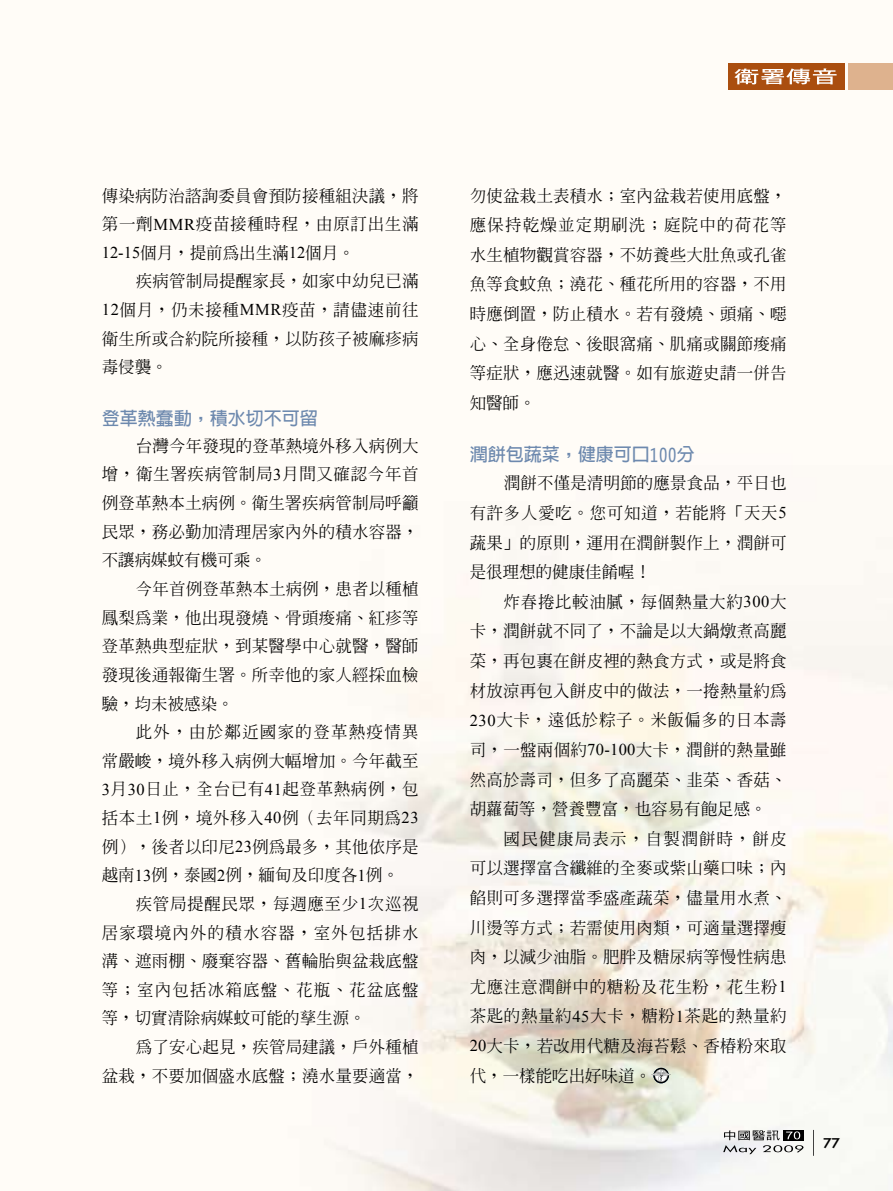
<style>
.page{position:relative;width:893px;height:1191px;background:#fff}
.page>*{position:absolute;margin:0;border:0;box-sizing:border-box;transform-origin:0 0}
.t1{font:700 18px "Lin Gothic";color:#6d89ae}
.t2{font:500 16.5px/29.5px "Inn Ming";letter-spacing:.01em;color:#000;text-align:justify}
.t3{font:16.2px "Li Gothic Med";color:#000;scale:1.11 1}
.s1{font-family:"Times New Roman";font-weight:400}
</style>
<div class="page">
<img style="left:323px;top:63px;width:570px;height:1128px">
<svg style="left:653px;top:1067px;width:16px;height:16px"></svg>
<svg style="left:651px;top:1069px;width:20px;height:12px"></svg>
<svg style="left:813px;top:1130px;width:1px;height:25px"></svg>
<svg style="left:723px;top:1130px;width:80px;height:24px"></svg>
<div style="left:728px;top:64px;width:116px;height:26px;background:#aa4e0f"></div>
<div style="left:848px;top:64px;width:45px;height:26px;background:#deb28e"></div>
<svg style="left:734px;top:68px;width:103px;height:16px"></svg>
<p class="t2" style="left:102px;top:181px;width:318px;line-height:28.7px">傳染病防治諮詢委員會預防接種組決議，將第一劑<span class="s1">MMR</span>疫苗接種時程，由原訂出生滿<span class="s1">12-15</span>個月，提前為出生滿<span class="s1">12</span>個月。</p>
<p class="t2" style="left:102px;top:267px;width:318px;line-height:28.7px;text-indent:34px">疾病管制局提醒家長，如家中幼兒已滿<span class="s1">12</span>個月，仍未接種<span class="s1">MMR</span>疫苗，請儘速前往衛生所或合約院所接種，以防孩子被麻疹病毒侵襲。</p>
<p class="t1" style="left:102px;top:409px;width:217px">登革熱蠢動，積水切不可留</p>
<p class="t2" style="left:102px;top:431px;width:318px;line-height:28.7px;text-indent:34px">台灣今年發現的登革熱境外移入病例大增，衛生署疾病管制局<span class="s1">3</span>月間又確認今年首例登革熱本土病例。衛生署疾病管制局呼籲民眾，務必勤加清理居家內外的積水容器，不讓病媒蚊有機可乘。</p>
<p class="t2" style="left:102px;top:574px;width:318px;line-height:28.7px;text-indent:34px">今年首例登革熱本土病例，患者以種植鳳梨為業，他出現發燒、骨頭痠痛、紅疹等登革熱典型症狀，到某醫學中心就醫，醫師發現後通報衛生署。所幸他的家人經採血檢驗，均未被感染。</p>
<p class="t2" style="left:102px;top:717px;width:318px;line-height:28.7px;text-indent:34px">此外，由於鄰近國家的登革熱疫情異常嚴峻，境外移入病例大幅增加。今年截至<span class="s1">3</span>月<span class="s1">30</span>日止，全台已有<span class="s1">41</span>起登革熱病例，包括本土<span class="s1">1</span>例，境外移入<span class="s1">40</span>例（去年同期為<span class="s1">23</span>例），後者以印尼<span class="s1">23</span>例為最多，其他依序是越南<span class="s1">13</span>例，泰國<span class="s1">2</span>例，緬甸及印度各<span class="s1">1</span>例。</p>
<p class="t2" style="left:102px;top:889px;width:318px;line-height:28.7px;text-indent:34px">疾管局提醒民眾，每週應至少<span class="s1">1</span>次巡視居家環境內外的積水容器，室外包括排水溝、遮雨棚、廢棄容器、舊輪胎與盆栽底盤等；室內包括冰箱底盤、花瓶、花盆底盤等，切實清除病媒蚊可能的孳生源。</p>
<p class="t2" style="left:102px;top:1032px;width:318px;line-height:28.7px;text-align:right">為了安心起見，疾管局建議，戶外種植<br>盆栽，不要加個盛水底盤；澆水量要適當，</p>
<p class="t2" style="left:470px;top:180px;width:318px">勿使盆栽土表積水；室內盆栽若使用底盤，應保持乾燥並定期刷洗；庭院中的荷花等水生植物觀賞容器，不妨養些大肚魚或孔雀魚等食蚊魚；澆花、種花所用的容器，不用時應倒置，防止積水。若有發燒、頭痛、噁心、全身倦怠、後眼窩痛、肌痛或關節痠痛等症狀，應迅速就醫。如有旅遊史請一併告知醫師。</p>
<p class="t1" style="left:470px;top:445px;width:226px">潤餅包蔬菜，健康可口100分</p>
<p class="t2" style="left:470px;top:468px;width:318px;text-indent:34px">潤餅不僅是清明節的應景食品，平日也有許多人愛吃。您可知道，若能將「天天<span class="s1">5</span>蔬果」的原則，運用在潤餅製作上，潤餅可是很理想的健康佳餚喔！</p>
<p class="t2" style="left:470px;top:587px;width:318px;text-indent:34px">炸春捲比較油膩，每個熱量大約<span class="s1">300</span>大卡，潤餅就不同了，不論是以大鍋燉煮高麗菜，再包裹在餅皮裡的熱食方式，或是將食材放涼再包入餅皮中的做法，一捲熱量約為<span class="s1">230</span>大卡，遠低於粽子。米飯偏多的日本壽司，一盤兩個約<span class="s1">70-100</span>大卡，潤餅的熱量雖然高於壽司，但多了高麗菜、韭菜、香菇、胡蘿蔔等，營養豐富，也容易有飽足感。</p>
<p class="t2" style="left:470px;top:823px;width:318px;text-indent:34px">國民健康局表示，自製潤餅時，餅皮可以選擇富含纖維的全麥或紫山藥口味；內餡則可多選擇當季盛產蔬菜，儘量用水煮、川燙等方式；若需使用肉類，可適量選擇瘦肉，以減少油脂。肥胖及糖尿病等慢性病患尤應注意潤餅中的糖粉及花生粉，花生粉<span class="s1">1</span>茶匙的熱量約<span class="s1">45</span>大卡，糖粉<span class="s1">1</span>茶匙的熱量約<span class="s1">20</span>大卡，若改用代糖及海苔鬆、香椿粉來取代，一樣能吃出好味道。</p>
<p class="t3" style="left:823px;top:1134px;width:17px">77</p>
</div>
